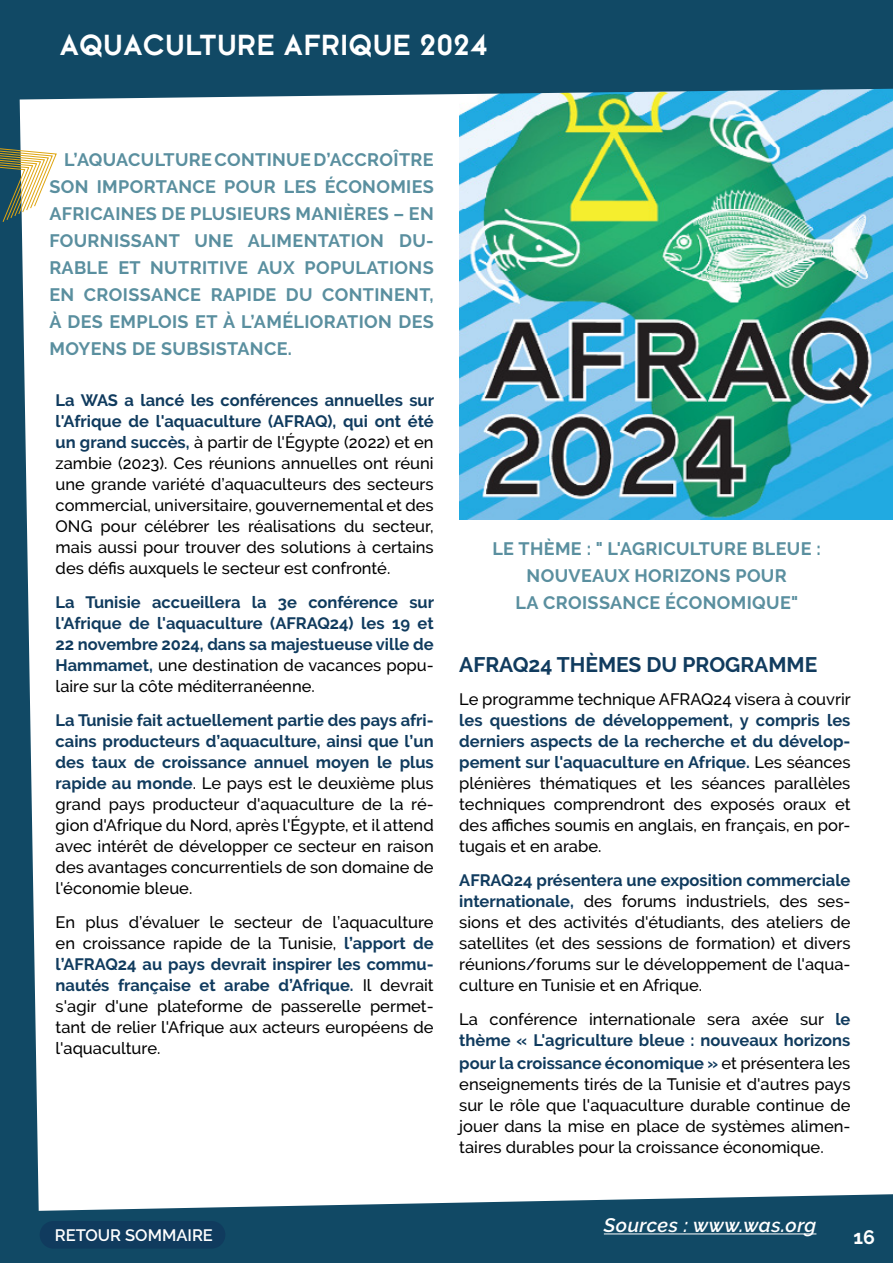
<style>
.page{position:relative;width:893px;height:1263px;background:#fff}
.page>*{position:absolute;margin:0;border:0;box-sizing:border-box;transform-origin:0 0}
.t1{font:700 27px "Kessel 105";letter-spacing:.04em;color:#fff}
.t2{font:700 21px "Raleway";color:#103b5e}
.t3{font:italic 600 19.5px "Raleway";letter-spacing:.025em;color:#fff}
.t4{font:700 19.5px "Raleway";color:#fff}
.t5{font:700 18px/27px "Raleway";letter-spacing:.02em;color:#5a8f9f;text-align:justify}
.t6{font:500 16.5px/21px "Raleway";color:#000;text-align:justify}
.t7{font:700 16.5px/21px "Raleway";color:#103b5e;text-align:justify}
.t8{font:600 16.5px "Raleway";color:#fff}
.s1{font-weight:700;color:#103b5e}
.s2{font-weight:500;color:#000}
</style>
<div class="page">
<img style="left:460px;top:100px;width:433px;height:419px">
<svg style="left:40px;top:1194px;width:853px;height:69px;fill:#114965"></svg>
<svg style="left:0;top:100px;width:40px;height:1163px;fill:#114965"></svg>
<div style="left:0;top:0;width:893px;height:100px;background:#114965"></div>
<hr style="left:604px;top:1233px;width:212px;height:1px;background:#fff">
<svg style="left:0;top:147px;width:57px;height:76px"></svg>
<div style="left:40px;top:1221px;width:185px;height:27px;background:#103b5e;border-radius:14px"></div>
<h1 class="t1" style="left:60px;top:29px;width:429px">AQUACULTURE AFRIQUE 2024</h1>
<p class="t5" style="left:49px;top:147px;width:386px;text-indent:15px">L’AQUACULTURE CONTINUE D’ACCROÎTRE SON IMPORTANCE POUR LES ÉCONOMIES AFRICAINES DE PLUSIEURS MANIÈRES – EN FOURNISSANT UNE ALIMENTATION DU-RABLE ET NUTRITIVE AUX POPULATIONS EN CROISSANCE RAPIDE DU CONTINENT, À DES EMPLOIS ET À L’AMÉLIORATION DES MOYENS DE SUBSISTANCE.</p>
<p class="t6" style="left:56px;top:390px;width:380px"><span class="s1">La WAS a lancé les conférences annuelles sur l'Afrique de l'aquaculture (AFRAQ), qui ont été un grand succès,</span> à partir de l'Égypte (2022) et en zambie (2023). Ces réunions annuelles ont réuni une grande variété d’aquaculteurs des secteurs commercial, universitaire, gouvernemental et des ONG pour célébrer les réalisations du secteur, mais aussi pour trouver des solutions à certains des défis auxquels le secteur est confronté.</p>
<p class="t7" style="left:56px;top:592px;width:380px">La Tunisie accueillera la 3e conférence sur l'Afrique de l'aquaculture (AFRAQ24) les 19 et 22 novembre 2024, dans sa majestueuse ville de Hammamet, <span class="s2">une destination de vacances popu&shy;laire sur la côte méditerranéenne.</span></p>
<p class="t6" style="left:56px;top:710px;width:380px"><span class="s1">La Tunisie fait actuellement partie des pays afri&shy;cains producteurs d’aquaculture, ainsi que l’un des taux de croissance annuel moyen le plus rapide au monde</span>. Le pays est le deuxième plus grand pays producteur d'aquaculture de la ré&shy;gion d'Afrique du Nord, après l'Égypte, et il attend avec intérêt de développer ce secteur en raison des avantages concurrentiels de son domaine de l'économie bleue.</p>
<p class="t6" style="left:56px;top:911px;width:380px">En plus d’évaluer le secteur de l’aquaculture en croissance rapide de la Tunisie, <span class="s1">l’apport de l’AFRAQ24 au pays devrait inspirer les commu&shy;nautés française et arabe d’Afrique.</span> Il devrait s'agir d'une plateforme de passerelle permet&shy;tant de relier l'Afrique aux acteurs européens de l'aquaculture.</p>
<p class="t5" style="left:492px;top:535px;width:330px;text-align:center">LE THÈME : " L'AGRICULTURE BLEUE :<br>NOUVEAUX HORIZONS POUR<br>LA CROISSANCE ÉCONOMIQUE"</p>
<p class="t2" style="left:459px;top:652px;width:360px">AFRAQ24 THÈMES DU PROGRAMME</p>
<p class="t6" style="left:459px;top:689px;width:393px">Le programme technique AFRAQ24 visera à couvrir</p>
<p class="t6" style="left:459px;top:710px;width:393px"><span class="s1">les questions de développement, y compris les derniers aspects de la recherche et du dévelop&shy;pement sur l'aquaculture en Afrique.</span> Les séances plénières thématiques et les séances parallèles techniques comprendront des exposés oraux et des affiches soumis en anglais, en français, en por&shy;tugais et en arabe.</p>
<p class="t6" style="left:459px;top:870px;width:393px"><span class="s1">AFRAQ24 présentera une exposition commerciale internationale,</span> des forums industriels, des ses&shy;sions et des activités d'étudiants, des ateliers de satellites (et des sessions de formation) et divers réunions/forums sur le développement de l'aqua&shy;culture en Tunisie et en Afrique.</p>
<p class="t7" style="left:459px;top:1009px;width:393px"><span class="s2">La conférence internationale sera axée sur</span> le thème « L'agriculture bleue : nouveaux horizons</p>
<p class="t6" style="left:459px;top:1052px;width:393px"><span class="s1">pour la croissance économique »</span> et présentera les enseignements tirés de la Tunisie et d'autres pays sur le rôle que l'aquaculture durable continue de jouer dans la mise en place de systèmes alimen&shy;taires durables pour la croissance économique.</p>
<p class="t8" style="left:55px;top:1226px;width:159px">RETOUR SOMMAIRE</p>
<p class="t3" style="left:604px;top:1214px;width:214px">Sources : www.was.org</p>
<p class="t4" style="left:853px;top:1226px;width:23px">16</p>
</div>
